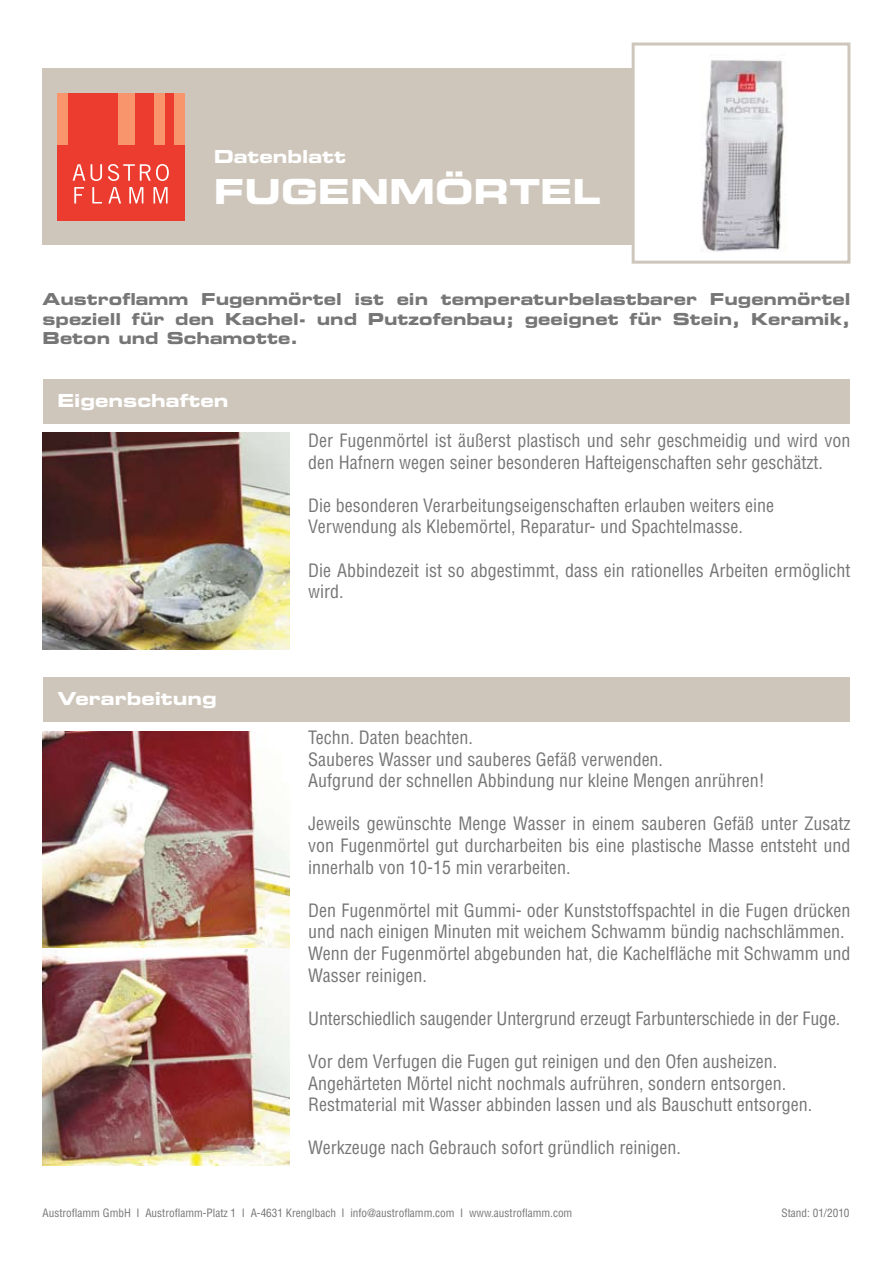
<style>
.page{position:relative;width:893px;height:1263px;background:#fff}
.page>*{position:absolute;margin:0;border:0;box-sizing:border-box;transform-origin:0 0}
.t1{font:34.5px "Eurostile Bold Extended Two";color:#fff}
.t2{font:condensed 18px/21.6px "Helvetica";color:#767676}
.t3{font:18px "Eurostile Bold Extended Two";color:#fff}
.t4{font:16.5px/19.8px "Eurostile Bold Extended Two";color:#767676;text-align:justify}
.t5{font:condensed 11.25px "Helvetica";color:#767676}
</style>
<div class="page">
<div style="left:43px;top:68px;width:807px;height:176px;background:#cec6bb"></div>
<div style="left:57px;top:93px;width:128px;height:128px;background:#eb3c2f"></div>
<div style="left:57px;top:93px;width:10px;height:52px;background:#f9956c"></div>
<div style="left:118px;top:93px;width:17px;height:52px;background:#f9956c"></div>
<div style="left:155px;top:93px;width:10px;height:52px;background:#f9956c"></div>
<div style="left:175px;top:93px;width:10px;height:52px;background:#f9956c"></div>
<svg style="left:74px;top:187px;width:10px;height:16px"></svg>
<svg style="left:92px;top:187px;width:10px;height:16px"></svg>
<svg style="left:108px;top:187px;width:13px;height:16px"></svg>
<svg style="left:129px;top:187px;width:14px;height:16px"></svg>
<svg style="left:154px;top:187px;width:14px;height:16px"></svg>
<svg style="left:73px;top:164px;width:12px;height:17px"></svg>
<svg style="left:91px;top:164px;width:11px;height:17px"></svg>
<svg style="left:108px;top:164px;width:61px;height:17px"></svg>
<div style="left:633px;top:44px;width:216px;height:218px;background:#fff"></div>
<img style="left:702px;top:60px;width:84px;height:192px">
<div style="left:632px;top:43px;width:218px;height:221px;border:3px solid #cec6bb"></div>
<div style="left:43px;top:379px;width:807px;height:45px;background:#cec6bb"></div>
<div style="left:43px;top:677px;width:807px;height:44px;background:#cec6bb"></div>
<img style="left:43px;top:432px;width:246px;height:217px">
<img style="left:43px;top:731px;width:246px;height:434px">
<p class="t3" style="left:214px;top:144px;width:134px">Datenblatt</p>
<h1 class="t1" style="left:214px;top:168px;width:388px">FUGENMÖRTEL</h1>
<p class="t4" style="left:43px;top:289px;width:809px">Austroflamm Fugenmörtel ist ein temperaturbelastbarer Fugenmörtel speziell für den Kachel- und Putzofenbau; geeignet für Stein, Keramik, Beton und Schamotte.</p>
<p class="t3" style="left:57px;top:388px;width:173px">Eigenschaften</p>
<p class="t3" style="left:57px;top:685px;width:161px">Verarbeitung</p>
<p class="t2" style="left:308px;top:429px;width:544px">Der Fugenmörtel ist äußerst plastisch und sehr geschmeidig und wird von den Hafnern wegen seiner besonderen Hafteigenschaften sehr geschätzt.</p>
<p class="t2" style="left:308px;top:494px;width:467px">Die besonderen Verarbeitungseigenschaften erlauben weiters eine<br>Verwendung als Klebemörtel, Reparatur- und Spachtelmasse.</p>
<p class="t2" style="left:308px;top:559px;width:544px">Die Abbindezeit ist so abgestimmt, dass ein rationelles Arbeiten ermöglicht wird.</p>
<p class="t2" style="left:308px;top:726px;width:458px">Techn. Daten beachten.<br>Sauberes Wasser und sauberes Gefäß verwenden.<br>Aufgrund der schnellen Abbindung nur kleine Mengen anrühren!</p>
<p class="t2" style="left:308px;top:813px;width:544px;text-align:justify">Jeweils gewünschte Menge Wasser in einem sauberen Gefäß unter Zusatz von Fugenmörtel gut durcharbeiten bis eine plastische Masse entsteht und innerhalb von 10-15 min verarbeiten.</p>
<p class="t2" style="left:308px;top:899px;width:544px">Den Fugenmörtel mit Gummi- oder Kunststoffspachtel in die Fugen drücken und nach einigen Minuten mit weichem Schwamm bündig nachschlämmen.<br>Wenn der Fugenmörtel abgebunden hat, die Kachelfläche mit Schwamm und Wasser reinigen.</p>
<p class="t2" style="left:308px;top:1007px;width:533px">Unterschiedlich saugender Untergrund erzeugt Farbunterschiede in der Fuge.</p>
<p class="t2" style="left:308px;top:1050px;width:505px">Vor dem Verfugen die Fugen gut reinigen und den Ofen ausheizen.<br>Angehärteten Mörtel nicht nochmals aufrühren, sondern entsorgen.<br>Restmaterial mit Wasser abbinden lassen und als Bauschutt entsorgen.</p>
<p class="t2" style="left:308px;top:1137px;width:374px">Werkzeuge nach Gebrauch sofort gründlich reinigen.</p>
<p class="t5" style="left:43px;top:1206px;width:531px">Austroflamm GmbH I Austroflamm-Platz 1 I A-4631 Krenglbach I info@austroflamm.com I www.austroflamm.com</p>
<p class="t5" style="left:781px;top:1206px;width:70px">Stand: 01/2010</p>
</div>
